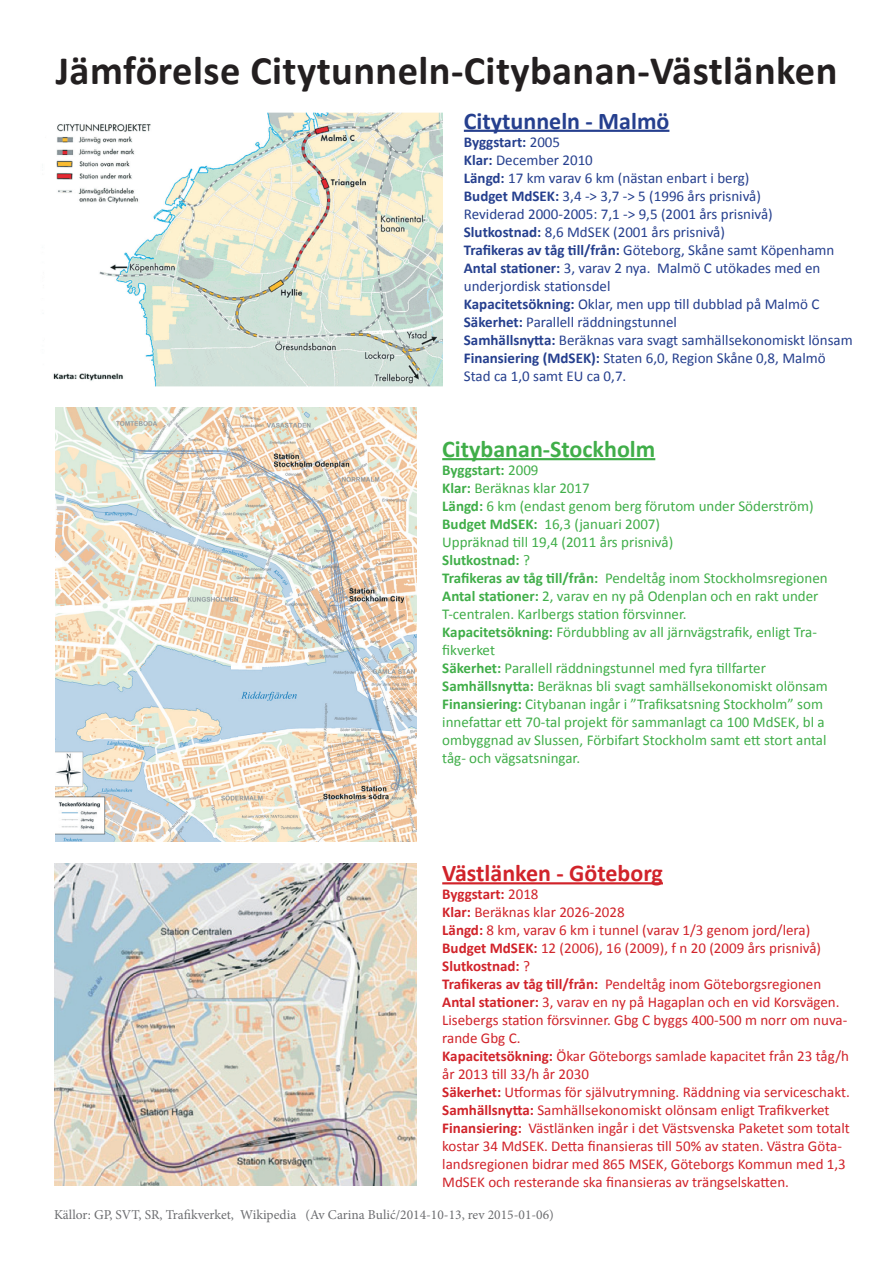
<style>
.page{position:relative;width:893px;height:1263px;background:#fff}
.page>*{position:absolute;margin:0;border:0;box-sizing:border-box;transform-origin:0 0}
.t1{font:700 40.5px "Calibri";letter-spacing:.01em;color:#231f20}
.t2{font:700 24px "Calibri";color:#40ae49}
.t3{font:700 24px "Calibri";color:#d1232a}
.t4{font:700 24px "Calibri";color:#253f8e}
.t5{font:15px/18px "Calibri";color:#d1232a}
.t6{font:15px/18px "Calibri";color:#40ae49}
.t7{font:15px/18px "Calibri";color:#253f8e}
.t8{font:13.5px "Minion Pro";color:#6c6d70}
.s1{font-weight:700}
</style>
<div class="page">
<img style="left:53px;top:112px;width:389px;height:274px">
<img style="left:55px;top:407px;width:361px;height:434px">
<img style="left:54px;top:863px;width:363px;height:322px">
<hr style="left:464px;top:130px;width:205px;height:2px;background:#253f8e">
<hr style="left:442px;top:458px;width:213px;height:2px;background:#40ae49">
<hr style="left:442px;top:882px;width:221px;height:2px;background:#d1232a">
<h1 class="t1" style="left:56px;top:45px;width:783px">Jämförelse Citytunneln-Citybanan-Västlänken</h1>
<h2 class="t4" style="left:464px;top:105px;width:207px">Citytunneln - Malmö</h2>
<p class="t7" style="left:464px;top:132px;width:390px"><span class="s1">Byggstart:</span> 2005<br><span class="s1">Klar:</span> December 2010<br><span class="s1">Längd:</span> 17 km varav 6 km (nästan enbart i berg)<br><span class="s1">Budget MdSEK:</span> 3,4 -&gt; 3,7 -&gt; 5 (1996 års prisnivå)<br>Reviderad 2000-2005: 7,1 -&gt; 9,5 (2001 års prisnivå)<br><span class="s1">Slutkostnad:</span> 8,6 MdSEK (2001 års prisnivå)<br><span class="s1">Trafikeras av tåg till/från:</span> Göteborg, Skåne samt Köpenhamn <span class="s1">Antal stationer:</span> 3, varav 2 nya. Malmö C utökades med en underjordisk stationsdel<br><span class="s1">Kapacitetsökning:</span> Oklar, men upp till dubblad på Malmö C <span class="s1">Säkerhet:</span> Parallell räddningstunnel<br><span class="s1">Samhällsnytta:</span> Beräknas vara svagt samhällsekonomiskt lönsam <span class="s1">Finansiering (MdSEK):</span> Staten 6,0, Region Skåne 0,8, Malmö Stad ca 1,0 samt EU ca 0,7.</p>
<h2 class="t2" style="left:442px;top:434px;width:215px">Citybanan-Stockholm</h2>
<p class="t6" style="left:442px;top:460px;width:387px"><span class="s1">Byggstart:</span> 2009<br><span class="s1">Klar:</span> Beräknas klar 2017<br><span class="s1">Längd:</span> 6 km (endast genom berg förutom under Söderström)<br><span class="s1">Budget MdSEK:</span> 16,3 (januari 2007)<br>Uppräknad till 19,4 (2011 års prisnivå)<br><span class="s1">Slutkostnad:</span> ?<br><span class="s1">Trafikeras av tåg till/från:</span> Pendeltåg inom Stockholmsregionen <span class="s1">Antal stationer:</span> 2, varav en ny på Odenplan och en rakt under T-centralen. Karlbergs station försvinner.<br><span class="s1">Kapacitetsökning:</span> Fördubbling av all järnvägstrafik, enligt Tra&shy;fikverket<br><span class="s1">Säkerhet:</span> Parallell räddningstunnel med fyra tillfarter <span class="s1">Samhällsnytta:</span> Beräknas bli svagt samhällsekonomiskt olönsam <span class="s1">Finansiering:</span> Citybanan ingår i ”Trafiksatsning Stockholm” som innefattar ett 70-tal projekt för sammanlagt ca 100 MdSEK, bl a ombyggnad av Slussen, Förbifart Stockholm samt ett stort antal tåg- och vägsatsningar.</p>
<h2 class="t3" style="left:442px;top:858px;width:222px">Västlänken - Göteborg</h2>
<p class="t5" style="left:442px;top:884px;width:409px"><span class="s1">Byggstart:</span> 2018<br><span class="s1">Klar:</span> Beräknas klar 2026-2028<br><span class="s1">Längd:</span> 8 km, varav 6 km i tunnel (varav 1/3 genom jord/lera)<br><span class="s1">Budget MdSEK:</span> 12 (2006), 16 (2009), f n 20 (2009 års prisnivå)<br><span class="s1">Slutkostnad:</span> ?<br><span class="s1">Trafikeras av tåg till/från:</span> Pendeltåg inom Göteborgsregionen <span class="s1">Antal stationer:</span> 3, varav en ny på Hagaplan och en vid Korsvägen.<br>Lisebergs station försvinner. Gbg C byggs 400-500 m norr om nuva&shy;rande Gbg C.<br><span class="s1">Kapacitetsökning:</span> Ökar Göteborgs samlade kapacitet från 23 tåg/h år 2013 till 33/h år 2030<br><span class="s1">Säkerhet:</span> Utformas för självutrymning. Räddning via serviceschakt.<br><span class="s1">Samhällsnytta:</span> Samhällsekonomiskt olönsam enligt Trafikverket <span class="s1">Finansiering:</span> Västlänken ingår i det Västsvenska Paketet som totalt kostar 34 MdSEK. Detta finansieras till 50% av staten. Västra Göta&shy;landsregionen bidrar med 865 MSEK, Göteborgs Kommun med 1,3<br>MdSEK och resterande ska finansieras av trängselskatten.</p>
<p class="t8" style="left:54px;top:1205px;width:501px">Källor: GP, SVT, SR, Trafikverket, Wikipedia (Av Carina Bulić/2014-10-13, rev 2015-01-06)</p>
</div>
